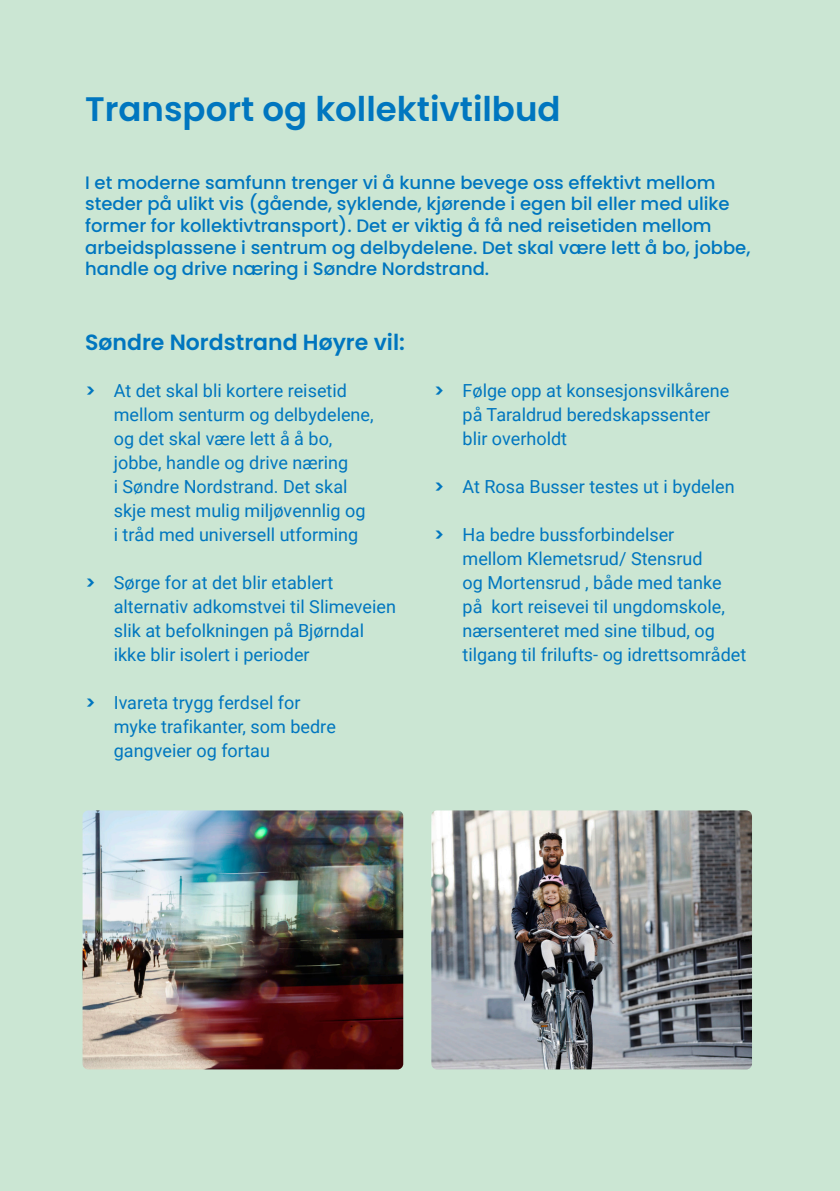
<style>
.page{position:relative;width:840px;height:1191px;background:#fff}
.page>*{position:absolute;margin:0;border:0;box-sizing:border-box;transform-origin:0 0}
.t1{font:600 34px "Poppins";color:#0076bf}
.t2{font:600 22px "Poppins";color:#0076bf}
.t3{font:18px/24px "Roboto";color:#0076bf}
.t4{font:500 18px/21.6px "Poppins";color:#0076bf}
.s1{font-family:"Poppins";font-weight:600}
</style>
<div class="page">
<div style="left:0;top:0;width:839px;height:1191px;background:#cbe6d3"></div>
<img style="left:82px;top:810px;width:321px;height:259px">
<img style="left:431px;top:810px;width:320px;height:259px">
<hr style="left:839px;top:0;width:1px;height:1191px;background:#0076bf">
<p class="t1" style="left:85px;top:89px;width:476px">Transport og kollektivtilbud</p>
<p class="t4" style="left:85px;top:172px;width:666px">I et moderne samfunn trenger vi å kunne bevege oss effektivt mellom steder på ulikt vis (gående, syklende, kjørende i egen bil eller med ulike former for kollektivtransport). Det er viktig å få ned reisetiden mellom arbeidsplassene i sentrum og delbydelene. Det skal være lett å bo, jobbe, handle og drive næring i Søndre Nordstrand.</p>
<p class="t2" style="left:85px;top:329px;width:321px">Søndre Nordstrand Høyre vil:</p>
<p class="t3" style="left:114px;top:378px;width:261px;text-indent:-28px"><span class="s1">&gt;</span> At det skal bli kortere reisetid mellom senturm og delbydelene, og det skal være lett å å bo, jobbe, handle og drive næring<br>i Søndre Nordstrand. Det skal skje mest mulig miljøvennlig og i tråd med universell utforming</p>
<p class="t3" style="left:114px;top:570px;width:283px;text-indent:-28px"><span class="s1">&gt;</span> Sørge for at det blir etablert alternativ adkomstvei til Slimeveien slik at befolkningen på Bjørndal ikke blir isolert i perioder</p>
<p class="t3" style="left:114px;top:690px;width:223px;text-indent:-28px"><span class="s1">&gt;</span> Ivareta trygg ferdsel for myke trafikanter, som bedre gangveier og fortau</p>
<p class="t3" style="left:462px;top:378px;width:268px;text-indent:-28px"><span class="s1">&gt;</span> Følge opp at konsesjonsvilkårene på Taraldrud beredskapssenter blir overholdt</p>
<p class="t3" style="left:434px;top:474px;width:302px"><span class="s1">&gt;</span> At Rosa Busser testes ut i bydelen</p>
<p class="t3" style="left:462px;top:522px;width:285px;text-indent:-28px"><span class="s1">&gt;</span> Ha bedre bussforbindelser<br>mellom Klemetsrud/ Stensrud<br>og Mortensrud , både med tanke<br>på kort reisevei til ungdomskole, nærsenteret med sine tilbud, og tilgang til frilufts- og idrettsområdet</p>
</div>
